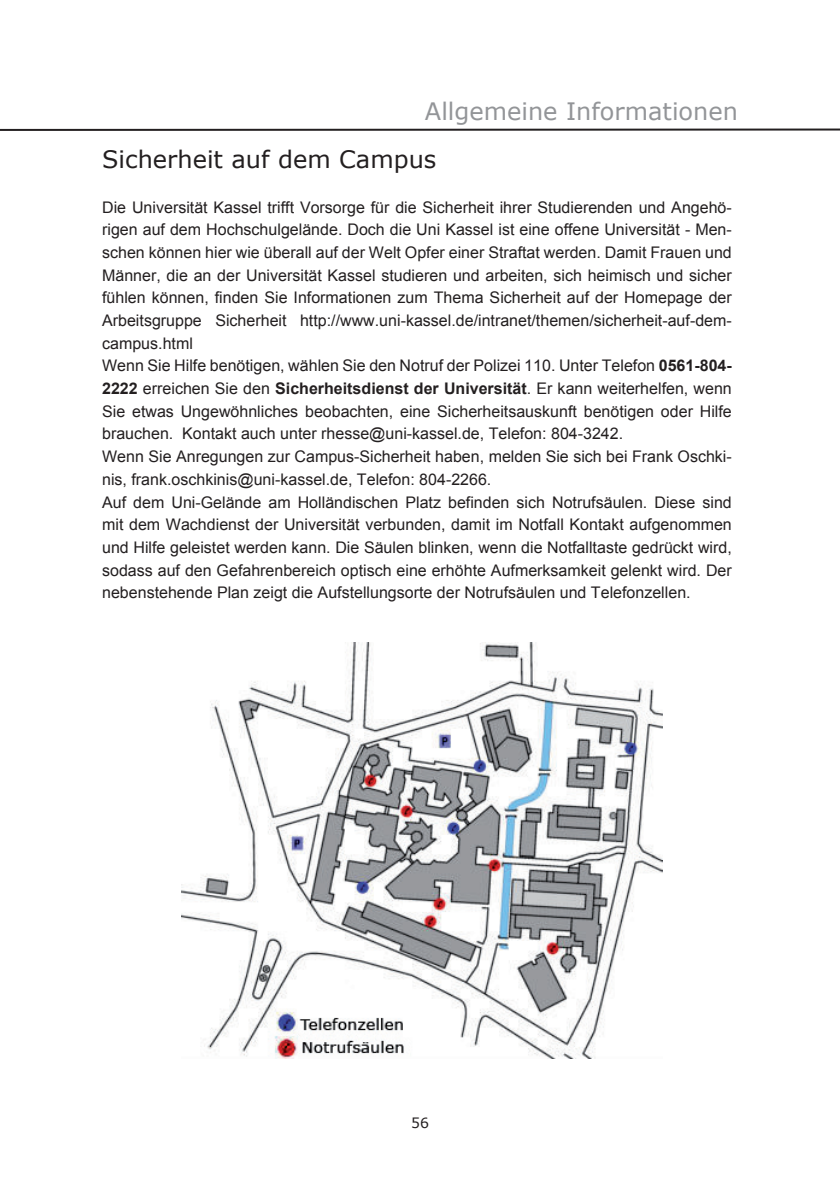
<style>
.page{position:relative;width:840px;height:1191px;background:#fff}
.page>*{position:absolute;margin:0;border:0;box-sizing:border-box;transform-origin:0 0}
.t1{font:24px "Verdana";color:#939598}
.t2{font:24px "Verdana";color:#231f20}
.t3{font:16px/22.6px "Arial";color:#231f20}
.t4{font:14px "Verdana";color:#231f20}
.s1{font-weight:700}
</style>
<div class="page">
<hr style="left:0;top:128px;width:839px;height:3px;background:#231f20">
<img style="left:181px;top:643px;width:480px;height:415px">
<h1 class="t1" style="left:424px;top:96px;width:314px">Allgemeine Informationen</h1>
<h1 class="t2" style="left:102px;top:144px;width:335px">Sicherheit auf dem Campus</h1>
<p class="t3" style="left:102px;top:196px;width:631px">Die Universität Kassel trifft Vorsorge für die Sicherheit ihrer Studierenden und Angehö&shy;rigen auf dem Hochschulgelände. Doch die Uni Kassel ist eine offene Universität - Men&shy;schen können hier wie überall auf der Welt Opfer einer Straftat werden. Damit Frauen und Männer, die an der Universität Kassel studieren und arbeiten, sich heimisch und sicher fühlen können, finden Sie Informationen zum Thema Sicherheit auf der Homepage der Arbeitsgruppe Sicherheit http://www.uni-kassel.de/intranet/themen/sicherheit-auf-dem&shy;campus.html<br>Wenn Sie Hilfe benötigen, wählen Sie den Notruf der Polizei 110. Unter Telefon <span class="s1">0561-804- 2222</span> erreichen Sie den <span class="s1">Sicherheitsdienst der Universität</span>. Er kann weiterhelfen, wenn Sie etwas Ungewöhnliches beobachten, eine Sicherheitsauskunft benötigen oder Hilfe brauchen. Kontakt auch unter rhesse@uni-kassel.de, Telefon: 804-3242.<br>Wenn Sie Anregungen zur Campus-Sicherheit haben, melden Sie sich bei Frank Oschki&shy;nis, frank.oschkinis@uni-kassel.de, Telefon: 804-2266.<br>Auf dem Uni-Gelände am Holländischen Platz befinden sich Notrufsäulen. Diese sind mit dem Wachdienst der Universität verbunden, damit im Notfall Kontakt aufgenommen und Hilfe geleistet werden kann. Die Säulen blinken, wenn die Notfalltaste gedrückt wird, sodass auf den Gefahrenbereich optisch eine erhöhte Aufmerksamkeit gelenkt wird. Der nebenstehende Plan zeigt die Aufstellungsorte der Notrufsäulen und Telefonzellen.</p>
<p class="t4" style="left:411px;top:1114px;width:19px">56</p>
</div>
